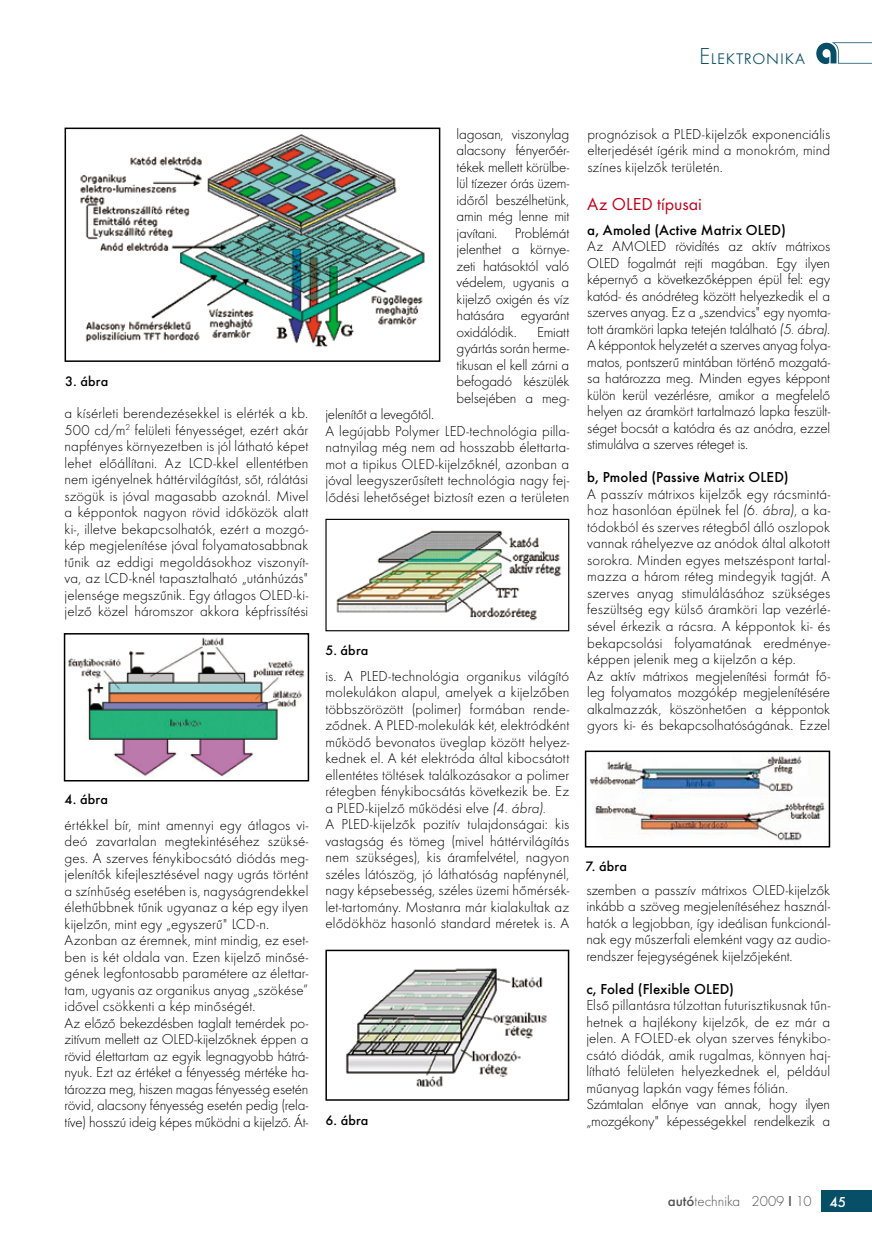
<style>
.page{position:relative;width:872px;height:1246px;background:#fff}
.page>*{position:absolute;margin:0;border:0;box-sizing:border-box;transform-origin:0 0}
.t1{font:300 24px "Futura TOT";color:#074e67}
.t2{font:18px "Futura TOT Boo";color:#c0001b}
.t3{font:300 15px/16.5px "Futura TOT";letter-spacing:.005em;color:#000;text-align:justify}
.t4{font:300 15px/16.5px "Futura TOT";letter-spacing:-.015em;color:#000}
.t5{font:300 15px "Futura TOT";color:#535353}
.t6{font:500 14.25px "Futura TOT";letter-spacing:.01em;color:#000}
.s1{font-style:italic}
.s2{font-weight:500}
.s3{font-weight:500;color:#fff}
</style>
<div class="page">
<div style="left:821px;top:1191px;width:51px;height:21px;background:#074e67"></div>
<svg style="left:816px;top:42px;width:56px;height:22px"></svg>
<img style="left:80px;top:134px;width:345px;height:213px">
<div style="left:65px;top:128px;width:375px;height:234px;border:2px solid #000"></div>
<img style="left:68px;top:637px;width:237px;height:140px">
<div style="left:64px;top:633px;width:245px;height:148px;border:2px solid #000"></div>
<img style="left:336px;top:530px;width:226px;height:91px">
<div style="left:325px;top:519px;width:244px;height:112px;border:1px solid #000"></div>
<img style="left:346px;top:968px;width:201px;height:119px">
<div style="left:325px;top:950px;width:244px;height:151px;border:2px solid #000"></div>
<img style="left:589px;top:753px;width:238px;height:88px">
<div style="left:585px;top:750px;width:245px;height:97px;border:2px solid #000"></div>
<p class="t1" style="left:699px;top:42px;width:108px">Elektronika</p>
<p class="t6" style="left:65px;top:372px;width:44px">3. ábra</p>
<p class="t3" style="left:65px;top:405px;width:245px">a kísérleti berendezésekkel is elérték a kb.<br>500 cd/m<sup>2</sup> felületi fényességet, ezért akár napfényes környezetben is jól látható képet lehet előállítani. Az LCD-kkel ellentétben nem igényelnek háttérvilágítást, sőt, rálátási szögük is jóval magasabb azoknál. Mivel a képpontok nagyon rövid időközök alatt ki-, illetve bekapcsolhatók, ezért a mozgó&shy;kép megjelenítése jóval folyamatosabbnak tűnik az eddigi megoldásokhoz viszonyít&shy;va, az LCD-knél tapasztalható „utánhúzás" jelensége megszűnik. Egy átlagos OLED-ki&shy;jelző közel háromszor akkora képfrissítési</p>
<p class="t6" style="left:65px;top:791px;width:45px">4. ábra</p>
<p class="t3" style="left:65px;top:817px;width:245px;text-align:left">értékkel bír, mint amennyi egy átlagos vi&shy;deó zavartalan megtekintéséhez szüksé&shy;ges. A szerves fénykibocsátó diódás meg&shy;jelenítők kifejlesztésével nagy ugrás történt a színhűség esetében is, nagyságrendekkel élethűbbnek tűnik ugyanaz a kép egy ilyen kijelzőn, mint egy „egyszerű" LCD-n.<br>Azonban az éremnek, mint mindig, ez eset&shy;ben is két oldala van. Ezen kijelző minősé&shy;gének legfontosabb paramétere az élettar&shy;tam, ugyanis az organikus anyag „szökése” idővel csökkenti a kép minőségét.<br>Az előző bekezdésben taglalt temérdek po&shy;zitívum mellett az OLED-kijelzőknek éppen a rövid élettartam az egyik legnagyobb hátrá&shy;nyuk. Ezt az értéket a fényesség mértéke ha&shy;tározza meg, hiszen magas fényesség esetén rövid, alacsony fényesség esetén pedig (rela&shy;tíve) hosszú ideig képes működni a kijelző. Át-</p>
<p class="t3" style="left:456px;top:126px;width:114px">lagosan, viszonylag alacsony fényerőér&shy;tékek mellett körülbe&shy;lül tízezer órás üzem&shy;időről beszélhetünk, amin még lenne mit javítani. Problémát jelenthet a környe&shy;zeti hatásoktól való védelem, ugyanis a kijelző oxigén és víz hatására egyaránt oxidálódik.</p>
<p class="t3" style="left:456px;top:324px;width:114px;text-indent:80px">Emiatt gyártás során herme&shy;tikusan el kell zárni a befogadó készülék belsejében a meg-</p>
<p class="t3" style="left:325px;top:406px;width:245px;text-align:left">jelenítőt a levegőtől.<br>A legújabb Polymer LED-technológia pilla&shy;natnyilag még nem ad hosszabb élettarta&shy;mot a tipikus OLED-kijelzőknél, azonban a jóval leegyszerűsített technológia nagy fej&shy;lődési lehetőséget biztosít ezen a területen</p>
<p class="t6" style="left:325px;top:642px;width:44px">5. ábra</p>
<p class="t3" style="left:325px;top:667px;width:245px;text-align:left">is. A PLED-technológia organikus világító molekulákon alapul, amelyek a kijelzőben többszörözött (polimer) formában rende&shy;ződnek. A PLED-molekulák két, elektródként működő bevonatos üveglap között helyez&shy;kednek el. A két elektróda által kibocsátott ellentétes töltések találkozásakor a polimer rétegben fénykibocsátás következik be. Ez a PLED-kijelző működési elve <span class="s1">(4. ábra).<br></span>A PLED-kijelzők pozitív tulajdonságai: kis vastagság és tömeg (mivel háttérvilágítás nem szükséges), kis áramfelvétel, nagyon széles látószög, jó láthatóság napfénynél, nagy képsebesség, széles üzemi hőmérsék&shy;let-tartomány. Mostanra már kialakultak az elődökhöz hasonló standard méretek is. A</p>
<p class="t6" style="left:325px;top:1112px;width:45px">6. ábra</p>
<p class="t3" style="left:587px;top:126px;width:244px">prognózisok a PLED-kijelzők exponenciális elterjedését ígérik mind a monokróm, mind színes kijelzők területén.</p>
<p class="t2" style="left:587px;top:193px;width:116px">Az OLED típusai</p>
<p class="t4" style="left:587px;top:222px;width:244px"><span class="s2">a, Amoled (Active Matrix OLED)<br></span>Az AMOLED rövidítés az aktív mátrixos OLED fogalmát rejti magában. Egy ilyen képernyő a következőképpen épül fel: egy katód- és anódréteg között helyezkedik el a szerves anyag. Ez a „szendvics" egy nyomta&shy;tott áramköri lapka tetején található <span class="s1">(5. ábra)</span>.<br>A képpontok helyzetét a szerves anyag folya&shy;matos, pontszerű mintában történő mozgatá&shy;sa határozza meg. Minden egyes képpont külön kerül vezérlésre, amikor a megfelelő helyen az áramkört tartalmazó lapka feszült&shy;séget bocsát a katódra és az anódra, ezzel stimulálva a szerves réteget is.</p>
<p class="t3" style="left:587px;top:469px;width:244px;text-align:left"><span class="s2">b, Pmoled (Passive Matrix OLED)<br></span>A passzív mátrixos kijelzők egy rácsmintá&shy;hoz hasonlóan épülnek fel <span class="s1">(6. ábra)</span>, a ka&shy;tódokból és szerves rétegből álló oszlopok vannak ráhelyezve az anódok által alkotott sorokra. Minden egyes metszéspont tartal&shy;mazza a három réteg mindegyik tagját. A szerves anyag stimulálásához szükséges feszültség egy külső áramköri lap vezérlé&shy;sével érkezik a rácsra. A képpontok ki- és bekapcsolási folyamatának eredménye&shy;képpen jelenik meg a kijelzőn a kép.<br>Az aktív mátrixos megjelenítési formát fő&shy;leg folyamatos mozgókép megjelenítésére alkalmazzák, köszönhetően a képpontok gyors ki- és bekapcsolhatóságának. Ezzel</p>
<p class="t6" style="left:585px;top:858px;width:43px">7. ábra</p>
<p class="t3" style="left:586px;top:882px;width:245px">szemben a passzív mátrixos OLED-kijelzők inkább a szöveg megjelenítéséhez használ&shy;hatók a legjobban, így ideálisan funkcionál&shy;nak egy műszerfali elemként vagy az audio&shy;rendszer fejegységének kijelzőjeként.</p>
<p class="t3" style="left:586px;top:981px;width:245px;text-align:left"><span class="s2">c, Foled (Flexible OLED)<br></span>Első pillantásra túlzottan futurisztikusnak tűn&shy;hetnek a hajlékony kijelzők, de ez már a jelen. A FOLED-ek olyan szerves fénykibo&shy;csátó diódák, amik rugalmas, könnyen haj&shy;lítható felületen helyezkednek el, például műanyag lapkán vagy fémes fólián.<br>Számtalan előnye van annak, hogy ilyen „mozgékony" képességekkel rendelkezik a</p>
<p class="t5" style="left:667px;top:1193px;width:180px"><span class="s2">autó</span>technika 2009 <span class="s2">I</span> 10 <span class="s3">45</span></p>
</div>
